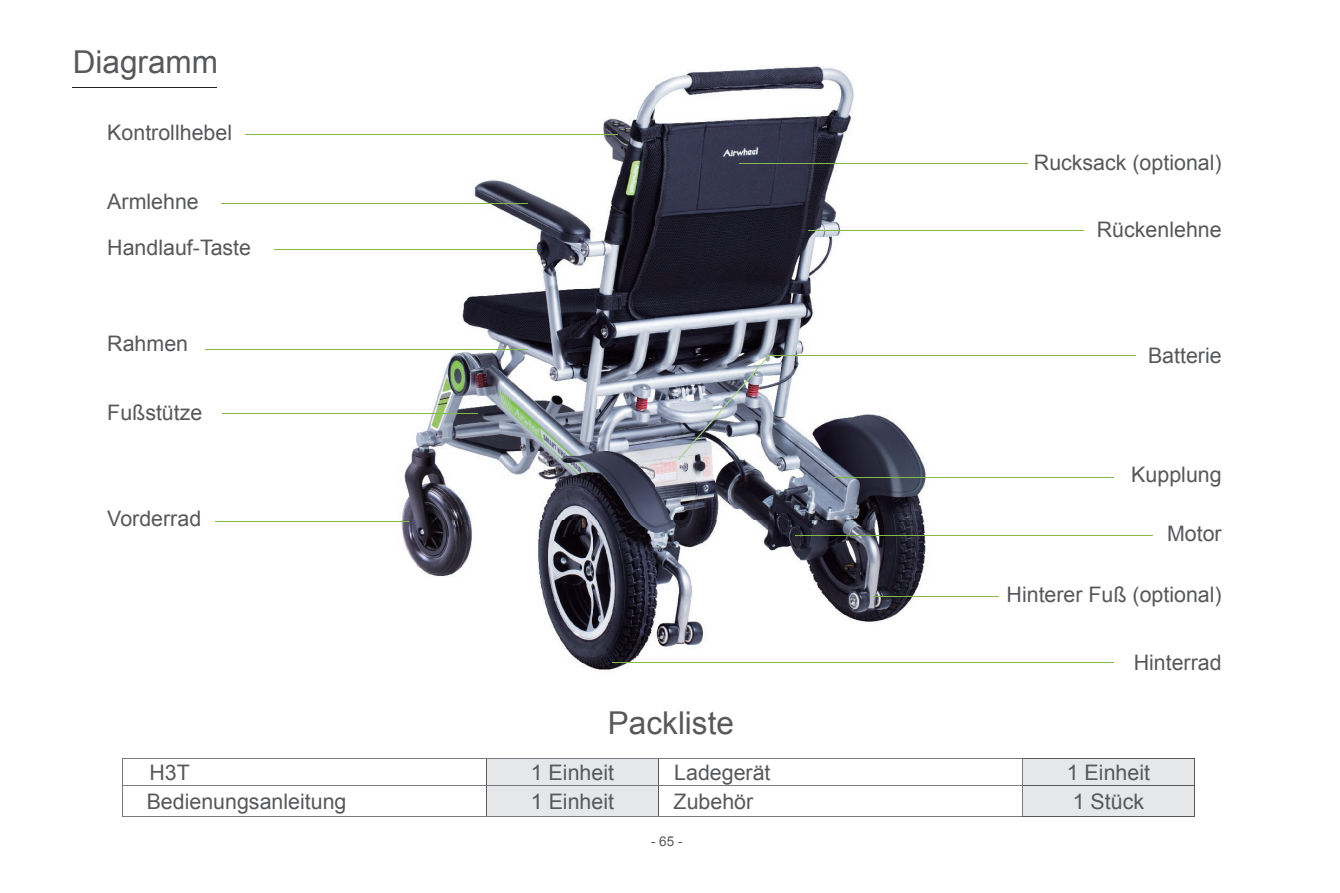
<style>
.page{position:relative;width:1340px;height:893px;background:#fff}
.page>*{position:absolute;margin:0;border:0;box-sizing:border-box;transform-origin:0 0}
.t1{font:31.5px "Arial";color:#57585a}
.t2{font:21.38px/45.9px "Arial";color:#57585a}
.t3{font:13.5px "Arial";color:#57585a}
</style>
<div class="page">
<hr style="left:73px;top:87px;width:144px;height:1px;background:#231f20">
<img style="left:401px;top:66px;width:525px;height:604px">
<hr style="left:1022px;top:816px;width:172px;height:1px;background:#57585a">
<hr style="left:122px;top:758px;width:364px;height:1px;background:#787a7d">
<svg style="left:122px;top:759px;width:1px;height:27px"></svg>
<hr style="left:122px;top:786px;width:364px;height:1px;background:#787a7d">
<hr style="left:122px;top:786px;width:1px;height:30px;background:#787a7d">
<hr style="left:122px;top:816px;width:364px;height:1px;background:#787a7d">
<hr style="left:486px;top:816px;width:172px;height:1px;background:#787a7d">
<hr style="left:658px;top:816px;width:364px;height:1px;background:#787a7d">
<svg style="left:486px;top:758px;width:709px;height:58px"></svg>
<hr style="left:1022px;top:786px;width:1px;height:30px;background:#787a7d">
<hr style="left:216px;top:521px;width:193px;height:1px;background:#86b944">
<hr style="left:245px;top:134px;width:372px;height:1px;background:#86b944">
<hr style="left:807px;top:230px;width:276px;height:1px;background:#86b944">
<hr style="left:739px;top:163px;width:288px;height:1px;background:#86b944">
<hr style="left:769px;top:355px;width:366px;height:1px;background:#86b944">
<hr style="left:834px;top:477px;width:279px;height:1px;background:#86b944">
<hr style="left:795px;top:535px;width:357px;height:1px;background:#86b944">
<hr style="left:873px;top:596px;width:126px;height:1px;background:#86b944">
<hr style="left:612px;top:662px;width:501px;height:1px;background:#86b944">
<hr style="left:222px;top:203px;width:306px;height:1px;background:#86b944">
<hr style="left:274px;top:249px;width:263px;height:1px;background:#86b944">
<hr style="left:206px;top:349px;width:322px;height:1px;background:#86b944">
<hr style="left:222px;top:413px;width:255px;height:1px;background:#86b944">
<svg style="left:678px;top:355px;width:91px;height:105px"></svg>
<h1 class="t1" style="left:73px;top:42px;width:147px">Diagramm</h1>
<p class="t2" style="left:107px;top:110px;width:126px">Kontrollhebel</p>
<p class="t2" style="left:107px;top:179px;width:145px">Armlehne<br>Handlauf-Taste</p>
<p class="t2" style="left:107px;top:321px;width:82px">Rahmen</p>
<p class="t2" style="left:107px;top:390px;width:97px">Fußstütze</p>
<p class="t2" style="left:107px;top:496px;width:95px">Vorderrad</p>
<h1 class="t1" style="left:608px;top:702px;width:128px">Packliste</h1>
<p class="t2" style="left:1033px;top:140px;width:189px">Rucksack (optional)</p>
<p class="t2" style="left:1096px;top:207px;width:126px">Rückenlehne</p>
<p class="t2" style="left:1147px;top:333px;width:75px">Batterie</p>
<p class="t2" style="left:1131px;top:452px;width:92px">Kupplung</p>
<p class="t2" style="left:1166px;top:510px;width:56px">Motor</p>
<p class="t2" style="left:1006px;top:572px;width:216px">Hinterer Fuß (optional)</p>
<p class="t2" style="left:1133px;top:640px;width:89px">Hinterrad</p>
<p class="t2" style="left:149px;top:749px;width:42px">H3T</p>
<p class="t2" style="left:531px;top:749px;width:85px">1 Einheit</p>
<p class="t2" style="left:674px;top:749px;width:98px">Ladegerät</p>
<p class="t2" style="left:1066px;top:749px;width:85px">1 Einheit</p>
<p class="t2" style="left:147px;top:778px;width:201px">Bedienungsanleitung</p>
<p class="t2" style="left:531px;top:778px;width:85px">1 Einheit</p>
<p class="t2" style="left:673px;top:778px;width:81px">Zubehör</p>
<p class="t2" style="left:1072px;top:778px;width:73px">1 Stück</p>
<p class="t3" style="left:651px;top:833px;width:33px">- 65 -</p>
</div>
